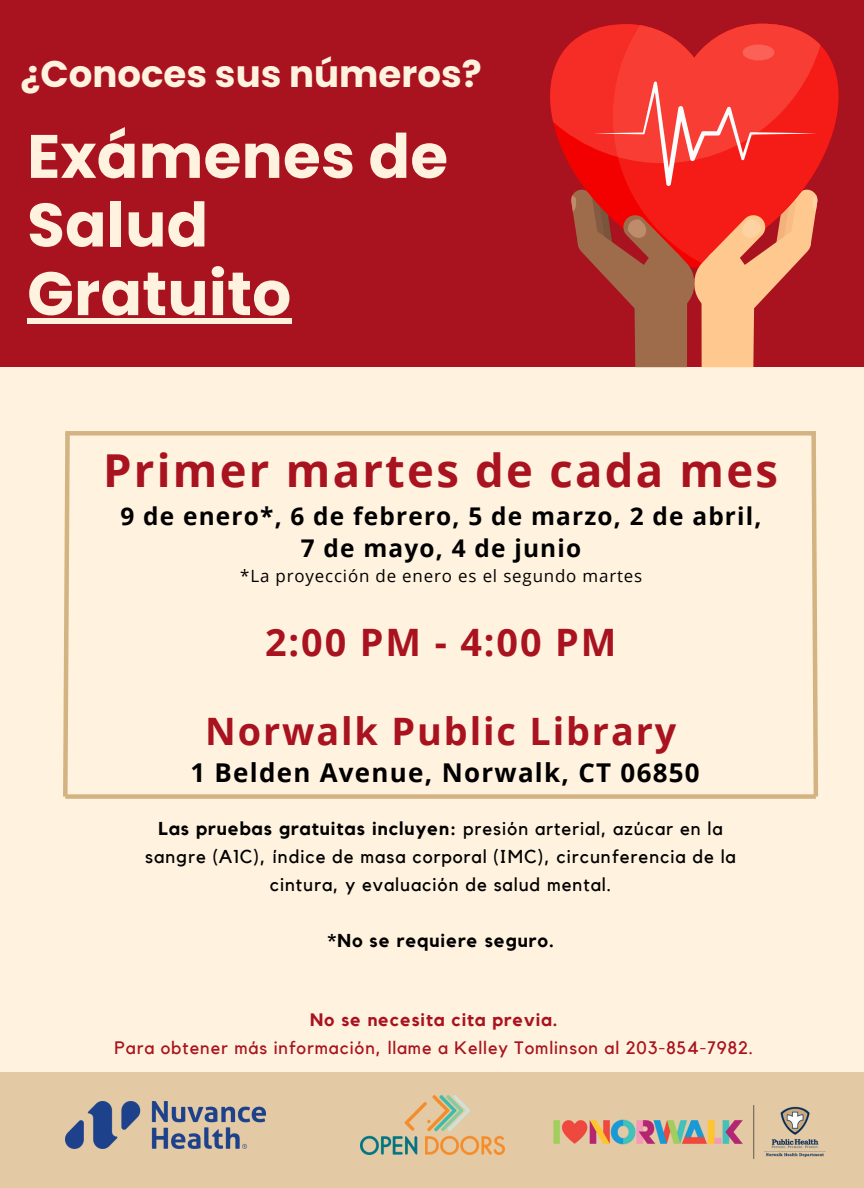
<style>
.page{position:relative;width:864px;height:1188px;background:#fff3df}
.page>*{position:absolute;margin:0;border:0;box-sizing:border-box;transform-origin:0 0}
.t1{font:700 61.2px/68.7px "Poppins";letter-spacing:.005em;color:#fff3df}
.t2{font:700 45.45px "Open Sans";letter-spacing:.05em;color:#a91320}
.t3{font:700 37.8px "Open Sans";letter-spacing:.05em;color:#a91320}
.t4{font:700 37.2px "Poppins";color:#fff3df}
.t5{font:700 25.95px "Open Sans";letter-spacing:.05em;color:#000}
.t6{font:700 24.45px/32.7px "Open Sans";letter-spacing:.05em;color:#000;text-align:center}
.t7{font:18.6px/28.2px "Kollektif";letter-spacing:.05em;color:#000;text-align:center}
.t8{font:700 18.6px "Kollektif";letter-spacing:.05em;color:#000}
.t9{font:18px "Kollektif";letter-spacing:.05em;color:#a91320}
.t10{font:700 18px "Kollektif";letter-spacing:.05em;color:#a91320}
.t11{font:16.95px "Open Sans";letter-spacing:.05em;color:#000}
.s1{font-weight:700}
</style>
<div class="page">
<div style="left:0;top:1073px;width:864px;height:115px;background:#e3caa4"></div>
<div style="left:0;top:0;width:864px;height:367px;background:#a91320"></div>
<img style="left:360px;top:1096px;width:144px;height:58px">
<img style="left:553px;top:1106px;width:273px;height:52px">
<img style="left:65px;top:1102px;width:201px;height:47px">
<svg style="left:820px;top:44px;width:19px;height:119px;fill:#f51c17"></svg>
<svg style="left:550px;top:24px;width:270px;height:343px"></svg>
<div style="left:65px;top:431px;width:751px;height:5px;background:#d3b382"></div>
<svg style="left:63px;top:431px;width:9px;height:366px"></svg>
<svg style="left:809px;top:431px;width:10px;height:366px"></svg>
<div style="left:27px;top:319px;width:264px;height:5px;background:#fff3df"></div>
<div style="left:65px;top:794px;width:751px;height:5px;background:#d3b382"></div>
<p class="t4" style="left:20px;top:48px;width:463px">¿Conoces sus números?</p>
<p class="t1" style="left:27px;top:122px;width:422px">Exámenes de<br>Salud<br>Gratuito</p>
<p class="t2" style="left:103px;top:438px;width:676px">Primer martes de cada mes</p>
<p class="t6" style="left:120px;top:499px;width:643px">9 de enero*, 6 de febrero, 5 de marzo, 2 de abril,<br>7 de mayo, 4 de junio</p>
<p class="t11" style="left:240px;top:564px;width:404px">*La proyección de enero es el segundo martes</p>
<p class="t3" style="left:265px;top:616px;width:353px">2:00 PM - 4:00 PM</p>
<p class="t3" style="left:205px;top:705px;width:472px">Norwalk Public Library</p>
<p class="t5" style="left:190px;top:755px;width:511px">1 Belden Avenue, Norwalk, CT 06850</p>
<p class="t7" style="left:145px;top:815px;width:592px"><span class="s1">Las pruebas gratuitas incluyen:</span> presión arterial, azúcar en la sangre (A1C), índice de masa corporal (IMC), circunferencia de la cintura, y evaluación de salud mental.</p>
<p class="t8" style="left:327px;top:932px;width:228px">*No se requiere seguro.</p>
<p class="t10" style="left:310px;top:1011px;width:249px">No se necesita cita previa.</p>
<p class="t9" style="left:114px;top:1039px;width:640px">Para obtener más información, llame a Kelley Tomlinson al 203-854-7982.</p>
</div>
